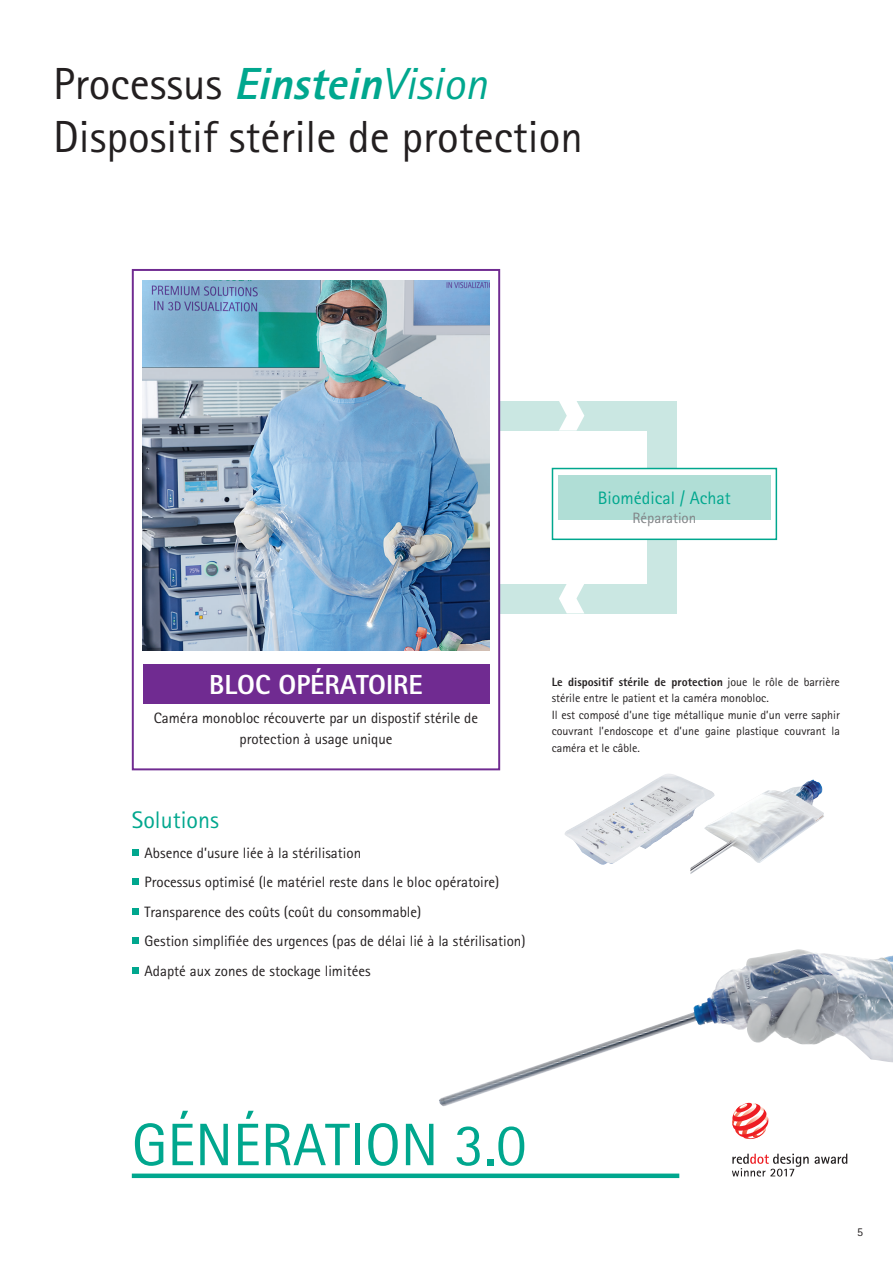
<style>
.page{position:relative;width:893px;height:1263px;background:#fff}
.page>*{position:absolute;margin:0;border:0;box-sizing:border-box;transform-origin:0 0}
.t1{font:60px "Rotis Sans Serif Pro";color:#00a78e}
.t2{font:45px/52.5px "Rotis Sans Serif Pro";color:#231f20}
.t3{font:800 27.6px "Rotis Sans Serif Pro";color:#fff}
.t4{font:24px "Rotis Sans Serif Pro";color:#00a78e}
.t5{font:18px "Rotis Sans Serif Pro";color:#00a78e}
.t6{font:15px/21px "Rotis Sans Serif Pro";color:#231f20;text-align:center}
.t7{font:15px "Rotis Sans Serif Pro";color:#808285}
.t8{font:12px/16.5px "Rotis Sans Serif Pro";color:#231f20}
.s1{font-weight:800;font-style:italic;color:#00a78e}
.s2{font-style:italic;color:#00a78e}
.s3{font-weight:800}
</style>
<div class="page">
<div style="left:647px;top:401px;width:30px;height:212px;background:#cae7e2"></div>
<div style="left:158px;top:401px;width:489px;height:30px;background:#cae7e2"></div>
<div style="left:158px;top:584px;width:489px;height:29px;background:#cae7e2"></div>
<svg style="left:559px;top:401px;width:25px;height:30px"></svg>
<svg style="left:559px;top:584px;width:25px;height:29px"></svg>
<div style="left:132px;top:269px;width:368px;height:501px;background:#fff;border:2px solid #702b91"></div>
<img style="left:143px;top:281px;width:346px;height:370px">
<div style="left:143px;top:664px;width:346px;height:40px;background:#702b91"></div>
<img style="left:439px;top:949px;width:454px;height:157px">
<svg style="left:132px;top:849px;width:6px;height:6px"></svg>
<div style="left:132px;top:878px;width:6px;height:7px;background:#00a78e"></div>
<svg style="left:132px;top:908px;width:6px;height:6px"></svg>
<div style="left:132px;top:937px;width:6px;height:7px;background:#00a78e"></div>
<svg style="left:132px;top:967px;width:6px;height:6px"></svg>
<div style="left:132px;top:1173px;width:547px;height:5px;background:#00a78e"></div>
<img style="left:565px;top:774px;width:125px;height:91px">
<img style="left:690px;top:779px;width:134px;height:95px">
<div style="left:725px;top:1096px;width:129px;height:87px;background:#fff"></div>
<svg style="left:732px;top:1154px;width:115px;height:22px"></svg>
<svg style="left:732px;top:1103px;width:36px;height:36px"></svg>
<div style="left:552px;top:468px;width:225px;height:72px;background:#fff;border:2px solid #00a78e"></div>
<div style="left:558px;top:475px;width:213px;height:45px;background:#b0ded6"></div>
<p class="t2" style="left:53px;top:58px;width:531px">Processus <span class="s1">Einstein</span><span class="s2">Vision<br></span>Dispositif stérile de protection</p>
<p class="t5" style="left:598px;top:487px;width:134px">Biomédical / Achat</p>
<p class="t7" style="left:632px;top:509px;width:65px">Réparation</p>
<p class="t3" style="left:209px;top:667px;width:215px">BLOC OPÉRATOIRE</p>
<p class="t6" style="left:154px;top:708px;width:326px">Caméra monobloc récouverte par un dispostif stérile de protection à usage unique</p>
<p class="t4" style="left:132px;top:806px;width:89px">Solutions</p>
<p class="t6" style="left:145px;top:842px;width:218px">Absence d’usure liée à la stérilisation</p>
<p class="t6" style="left:145px;top:872px;width:356px">Processus optimisé (le matériel reste dans le bloc opératoire)</p>
<p class="t6" style="left:145px;top:901px;width:278px">Transparence des coûts (coût du consommable)</p>
<p class="t6" style="left:145px;top:931px;width:382px">Gestion simplifiée des urgences (pas de délai lié à la stérilisation)</p>
<p class="t6" style="left:145px;top:960px;width:227px">Adapté aux zones de stockage limitées</p>
<p class="t8" style="left:552px;top:673px;width:290px"><span class="s3">Le dispositif stérile de protection</span> joue le rôle de barrière stérile entre le patient et la caméra monobloc.</p>
<p class="t8" style="left:552px;top:706px;width:290px;text-align:justify">Il est composé d’une tige métallique munie d’un verre saphir couvrant l’endoscope et d’une gaine plastique couvrant la caméra et le câble.</p>
<p class="t1" style="left:132px;top:1109px;width:396px">GÉNÉRATION 3.0</p>
<p class="t8" style="left:857px;top:1224px;width:7px">5</p>
</div>
